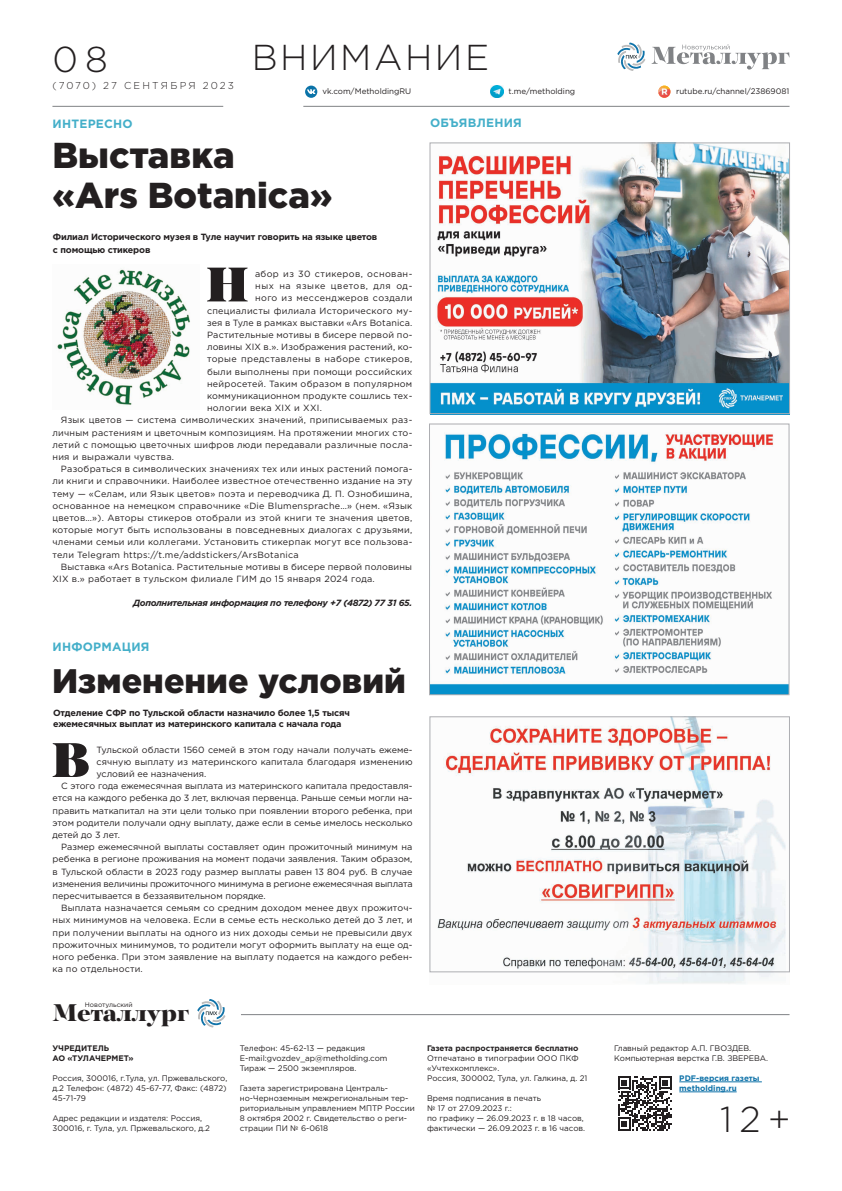
<style>
.page{position:relative;width:842px;height:1191px;background:#fff}
.page>*{position:absolute;margin:0;border:0;box-sizing:border-box;transform-origin:0 0}
.Body-Text-10p{font:50.1px "PF Regal Display Pro U Black";color:#231f20}
.t1{font:900 36px "Gotham Pro";color:#231f20}
.t2{font:300 36px "Gotham Pro";letter-spacing:.07em;color:#231f20}
.t3{font:900 34px "Gotham Pro";color:#231f20}
.t4{font:900 24.8px "PF Regal Display Pro";color:#231f20}
.t5{font:700 12px "Gotham Pro";letter-spacing:.02em;color:#44afc9}
.t6{font:300 10px "Gotham Pro";letter-spacing:.21em;color:#231f20}
.Body-Text-10p-2{font:9px/12.2px "Gotham Pro";letter-spacing:.02em;color:#231f20;text-align:justify}
.Стиль_абзаца_1{font:700 9px/10.8px "Gotham Pro";letter-spacing:-.015em;color:#231f20}
.Body-Text-10p-3{font:9px "Gotham Pro";letter-spacing:.045em;color:#231f20}
.Body-Text-10p-4{font:italic 700 9px "Gotham Pro";letter-spacing:-.03em;color:#231f20}
.Body-Text-10p-5{font:9px "Gotham Pro";letter-spacing:.065em;color:#231f20}
.Подпись{font:8px/10px "Gotham Pro";color:#231f20}
.Подпись-2{font:700 8px "Gotham Pro";color:#231f20}
.Подпись-3{font:700 8px/10px "Gotham Pro";color:#1073a9}
.t7{font:6.6px "Gotham Pro";color:#231f20}
</style>
<div class="page">
<svg style="left:651px;top:44px;width:138px;height:26px"></svg>
<svg style="left:617px;top:43px;width:28px;height:28px"></svg>
<hr style="left:52px;top:106px;width:171px;height:1px;background:#808285">
<hr style="left:303px;top:106px;width:486px;height:1px;background:#808285">
<svg style="left:197px;top:999px;width:28px;height:28px"></svg>
<hr style="left:241px;top:1014px;width:548px;height:1px;background:#808285">
<hr style="left:679px;top:1081px;width:83px;height:1px;background:#1073a9">
<hr style="left:679px;top:1091px;width:58px;height:1px;background:#1073a9">
<svg style="left:618px;top:1076px;width:54px;height:54px"></svg>
<svg style="left:491px;top:86px;width:12px;height:12px"></svg>
<svg style="left:305px;top:86px;width:12px;height:12px"></svg>
<svg style="left:307px;top:89px;width:8px;height:5px"></svg>
<svg style="left:658px;top:86px;width:12px;height:12px"></svg>
<img style="left:431px;top:144px;width:357px;height:268px">
<div style="left:429px;top:142px;width:361px;height:272px;border:1px solid #adaeb2"></div>
<img style="left:431px;top:432px;width:356px;height:261px">
<div style="left:429px;top:423px;width:360px;height:272px;border:1px solid #adaeb2"></div>
<img style="left:430px;top:718px;width:360px;height:266px">
<div style="left:429px;top:716px;width:361px;height:256px;border:1px solid #adaeb2"></div>
<img style="left:57px;top:269px;width:133px;height:137px">
<p class="t2" style="left:52px;top:39px;width:57px">08</p>
<p class="t2" style="left:252px;top:37px;width:239px">ВНИМАНИЕ</p>
<p class="t6" style="left:52px;top:80px;width:183px">(7070) 27 СЕНТЯБРЯ 2023</p>
<p class="Подпись" style="left:322px;top:86px;width:90px">vk.com/MetholdingRU</p>
<p class="Подпись" style="left:509px;top:86px;width:68px">t.me/metholding</p>
<p class="Подпись" style="left:676px;top:86px;width:115px">rutube.ru/channel/23869081</p>
<p class="t5" style="left:53px;top:117px;width:82px">ИНТЕРЕСНО</p>
<p class="t1" style="left:53px;top:134px;width:184px">Выставка</p>
<p class="t1" style="left:53px;top:174px;width:282px">«Ars Botanica»</p>
<p class="Стиль_абзаца_1" style="left:53px;top:230px;width:326px;line-height:13px">Филиал Исторического музея в Туле научит говорить на языке цветов с помощью стикеров</p>
<p class="Body-Text-10p" style="left:206px;top:253px;width:44px">Н</p>
<p class="Body-Text-10p-3" style="left:255px;top:269px;width:159px">абор из 30 стикеров, основан-</p>
<p class="Body-Text-10p-5" style="left:255px;top:281px;width:159px">ных на языке цветов, для од-</p>
<p class="Body-Text-10p-3" style="left:255px;top:293px;width:159px">ного из мессенджеров создали</p>
<p class="Body-Text-10p-2" style="left:207px;top:304px;width:207px">специалисты филиала Исторического му-</p>
<p class="Body-Text-10p-2" style="left:207px;top:316px;width:207px">зея в Туле в рамках выставки «Ars Botanica.</p>
<p class="Body-Text-10p-2" style="left:207px;top:329px;width:207px">Растительные мотивы в бисере первой по-</p>
<p class="Body-Text-10p-2" style="left:207px;top:341px;width:207px">ловины XIX в.». Изображения растений, ко-</p>
<p class="Body-Text-10p-3" style="left:207px;top:354px;width:207px">торые представлены в наборе стикеров,</p>
<p class="Body-Text-10p-2" style="left:207px;top:365px;width:207px">были выполнены при помощи российских</p>
<p class="Body-Text-10p-2" style="left:207px;top:377px;width:207px">нейросетей. Таким образом в популярном</p>
<p class="Body-Text-10p-2" style="left:207px;top:390px;width:207px">коммуникационном продукте сошлись тех-</p>
<p class="Body-Text-10p-2" style="left:207px;top:402px;width:116px">нологии века XIX и XXI.</p>
<p class="Body-Text-10p-2" style="left:52px;top:414px;width:361px;text-indent:9px">Язык цветов — система символических значений, приписываемых раз&shy;личным растениям и цветочным композициям. На протяжении многих сто&shy;летий с помощью цветочных шифров люди передавали различные посла&shy;ния и выражали чувства.</p>
<p class="Body-Text-10p-2" style="left:52px;top:463px;width:362px;text-indent:9px">Разобраться в символических значениях тех или иных растений помога&shy;ли книги и справочники. Наиболее известное отечественно издание на эту тему — «Селам, или Язык цветов» поэта и переводчика Д. П. Ознобишина, основанное на немецком справочнике «Die Blumensprache…» (нем. «Язык цветов…»). Авторы стикеров отобрали из этой книги те значения цветов, которые могут быть использованы в повседневных диалогах с друзьями, членами семьи или коллегами. Установить стикерпак могут все пользова&shy;тели Telegram https://t.me/addstickers/ArsBotanica</p>
<p class="Body-Text-10p-2" style="left:52px;top:560px;width:361px;text-indent:9px">Выставка «Ars Botanica. Растительные мотивы в бисере первой половины<br>XIX в.» работает в тульском филиале ГИМ до 15 января 2024 года.</p>
<p class="Body-Text-10p-4" style="left:133px;top:598px;width:281px">Дополнительная информация по телефону +7 (4872) 77 31 65.</p>
<p class="t5" style="left:430px;top:116px;width:93px">ОБЪЯВЛЕНИЯ</p>
<p class="t5" style="left:53px;top:640px;width:99px">ИНФОРМАЦИЯ</p>
<p class="t3" style="left:52px;top:661px;width:355px">Изменение условий</p>
<p class="Стиль_абзаца_1" style="left:53px;top:707px;width:298px">Отделение СФР по Тульской области назначило более 1,5 тысяч ежемесячных выплат из материнского капитала с начала года</p>
<p class="Body-Text-10p" style="left:51px;top:728px;width:40px">В</p>
<p class="Body-Text-10p-2" style="left:97px;top:743px;width:318px">Тульской области 1560 семей в этом году начали получать ежеме&shy;сячную выплату из материнского капитала благодаря изменению условий ее назначения.</p>
<p class="Body-Text-10p-2" style="left:53px;top:780px;width:361px;text-indent:9px">С этого года ежемесячная выплата из материнского капитала предоставля&shy;ется на каждого ребенка до 3 лет, включая первенца. Раньше семьи могли на&shy;править маткапитал на эти цели только при появлении второго ребенка, при этом родители получали одну выплату, даже если в семье имелось несколько детей до 3 лет.</p>
<p class="Body-Text-10p-2" style="left:53px;top:841px;width:362px;text-indent:9px">Размер ежемесячной выплаты составляет один прожиточный минимум на ребенка в регионе проживания на момент подачи заявления. Таким образом, в Тульской области в 2023 году размер выплаты равен 13 804 руб. В случае изменения величины прожиточного минимума в регионе ежемесячная выплата пересчитывается в беззаявительном порядке.</p>
<p class="Body-Text-10p-2" style="left:53px;top:901px;width:361px;text-indent:9px">Выплата назначается семьям со средним доходом менее двух прожиточ&shy;ных минимумов на человека. Если в семье есть несколько детей до 3 лет, и при получении выплаты на одного из них доходы семьи не превысили двух прожиточных минимумов, то родители могут оформить выплату на еще од&shy;ного ребенка. При этом заявление на выплату подается на каждого ребен&shy;ка по отдельности.</p>
<p class="t7" style="left:85px;top:1000px;width:49px">Новотульский</p>
<p class="Подпись-2" style="left:52px;top:1043px;width:58px">УЧРЕДИТЕЛЬ</p>
<p class="Подпись-2" style="left:52px;top:1053px;width:83px">АО «ТУЛАЧЕРМЕТ»</p>
<p class="Подпись" style="left:52px;top:1073px;width:176px;text-align:justify">Россия, 300016, г.Тула, ул. Пржевальского, д.2 Телефон: (4872) 45-67-77, Факс: (4872)<br>45-71-79</p>
<p class="Подпись" style="left:52px;top:1113px;width:159px">Адрес редакции и издателя: Россия,<br>300016, г. Тула, ул. Пржевальского, д.2</p>
<p class="t4" style="left:52px;top:997px;width:138px">Металлург</p>
<p class="Подпись" style="left:240px;top:1043px;width:127px">Телефон: 45-62-13 — редакция</p>
<p class="Подпись" style="left:240px;top:1053px;width:149px">Е-mail:gvozdev_ap@metholding.com</p>
<p class="Подпись" style="left:240px;top:1063px;width:118px">Тираж — 2500 экземпляров.</p>
<p class="Подпись" style="left:240px;top:1083px;width:177px">Газета зарегистрирована Централь&shy;но-Черноземным межрегиональным тер&shy;риториальным управлением МПТР России 8 октября 2002 г. Свидетельство о реги&shy;страции ПИ № 6-0618</p>
<p class="Подпись-2" style="left:427px;top:1043px;width:153px">Газета распространяется бесплатно</p>
<p class="Подпись" style="left:427px;top:1053px;width:153px">Отпечатано в типографии ООО ПКФ «Учтехкомплекс».</p>
<p class="Подпись" style="left:427px;top:1073px;width:162px">Россия, 300002, Тула, ул. Галкина, д. 21</p>
<p class="Подпись" style="left:427px;top:1093px;width:116px">Время подписания в печать</p>
<p class="Подпись" style="left:427px;top:1103px;width:86px">№ 17 от 27.09.2023 г.:</p>
<p class="Подпись" style="left:427px;top:1113px;width:158px">по графику — 26.09.2023 г. в 18 часов,</p>
<p class="Подпись" style="left:427px;top:1123px;width:160px">фактически — 26.09.2023 г. в 16 часов.</p>
<p class="Подпись" style="left:614px;top:1043px;width:138px">Главный редактор А.П. ГВОЗДЕВ.</p>
<p class="Подпись" style="left:614px;top:1053px;width:155px">Компьютерная верстка Г.В. ЗВЕРЕВА.</p>
<p class="Подпись-3" style="left:679px;top:1072px;width:82px">PDF-версия газеты metholding.ru</p>
<p class="t2" style="left:720px;top:1099px;width:72px">12+</p>
</div>
